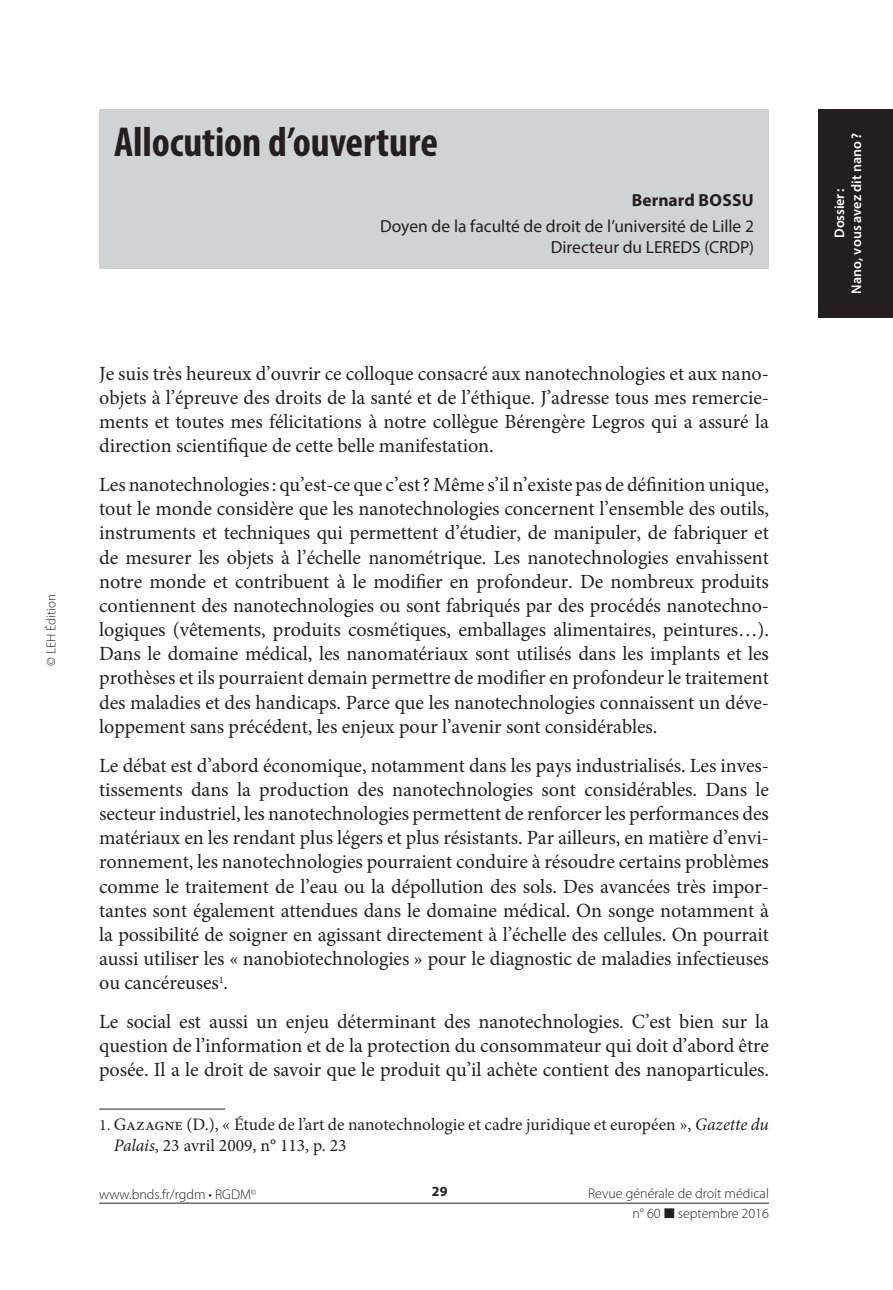
<style>
.page{position:relative;width:893px;height:1290px;background:#fff}
.page>*{position:absolute;margin:0;border:0;box-sizing:border-box;transform-origin:0 0}
.t1{font:700 condensed 42px "Myriad Pro";letter-spacing:-.005em;color:#231f20}
._14_TEXTE_COURANT{font:20.12px/24.2px "Minion Pro";letter-spacing:-.005em;color:#231f20;text-align:justify}
._17_NBDP{font:17.5px/21px "Minion Pro";color:#231f20}
.t2{font:17.5px/25.9px "Myriad Pro";color:#231f20;text-align:right}
.t3{font:300 14px "Myriad Pro";color:#231f20}
.t4{font:600 14px/16.8px "Myriad Pro";letter-spacing:.01em;color:#fff;text-align:center}
.t5{font:700 14px "Myriad Pro";color:#231f20}
.t6{font:300 13.12px "Myriad Pro";color:#231f20}
.s1{font-weight:700}
.s2{font-size:15.75px}
.s3{font-style:italic}
</style>
<div class="page">
<hr style="left:99px;top:1203px;width:670px;height:1px;background:#231f20">
<div style="left:819px;top:109px;width:74px;height:208px;background:#231f20"></div>
<div style="left:99px;top:109px;width:670px;height:159px;background:#d1d2d4"></div>
<hr style="left:99px;top:1108px;width:126px;height:1px;background:#231f20">
<p class="t1" style="left:114px;top:115px;width:325px">Allocution d’ouverture</p>
<p class="t2" style="left:380px;top:187px;width:375px"><span class="s1">Bernard BOSSU<br></span>Doyen de la faculté de droit de l’université de Lille 2</p>
<p class="t2" style="left:551px;top:234px;width:205px">Directeur du LEREDS (CRDP)</p>
<p class="t6" style="left:44px;top:666px;width:73px;rotate:-90deg">© LEH Édition</p>
<p class="_14_TEXTE_COURANT" style="left:99px;top:361px;width:671px">Je suis très heureux d’ouvrir ce colloque consacré aux nanotechnologies et aux nano&shy;objets à l’épreuve des droits de la santé et de l’éthique. J’adresse tous mes remercie&shy;ments et toutes mes félicitations à notre collègue Bérengère Legros qui a assuré la direction scientifique de cette belle manifestation.</p>
<p class="_14_TEXTE_COURANT" style="left:99px;top:473px;width:671px">Les nanotechnologies: qu’est-ce que c’est? Même s’il n’existe pas de définition unique, tout le monde considère que les nanotechnologies concernent l’ensemble des outils, instruments et techniques qui permettent d’étudier, de manipuler, de fabriquer et de mesurer les objets à l’échelle nanométrique. Les nanotechnologies envahissent notre monde et contribuent à le modifier en profondeur. De nombreux produits contiennent des nanotechnologies ou sont fabriqués par des procédés nanotechno&shy;logiques (vêtements, produits cosmétiques, emballages alimentaires, peintures…).<br>Dans le domaine médical, les nanomatériaux sont utilisés dans les implants et les prothèses et ils pourraient demain permettre de modifier en profondeur le traitement des maladies et des handicaps. Parce que les nanotechnologies connaissent un déve&shy;loppement sans précédent, les enjeux pour l’avenir sont considérables.</p>
<p class="_14_TEXTE_COURANT" style="left:99px;top:753px;width:671px">Le débat est d’abord économique, notamment dans les pays industrialisés. Les inves&shy;tissements dans la production des nanotechnologies sont considérables. Dans le secteur industriel, les nanotechnologies permettent de renforcer les performances des matériaux en les rendant plus légers et plus résistants. Par ailleurs, en matière d’envi&shy;ronnement, les nanotechnologies pourraient conduire à résoudre certains problèmes comme le traitement de l’eau ou la dépollution des sols. Des avancées très impor&shy;tantes sont également attendues dans le domaine médical. On songe notamment à la possibilité de soigner en agissant directement à l’échelle des cellules. On pourrait aussi utiliser les « nanobiotechnologies » pour le diagnostic de maladies infectieuses ou cancéreuses<sup>1</sup>.</p>
<p class="_14_TEXTE_COURANT" style="left:99px;top:1010px;width:671px">Le social est aussi un enjeu déterminant des nanotechnologies. C’est bien sur la question de l’information et de la protection du consommateur qui doit d’abord être posée. Il a le droit de savoir que le produit qu’il achète contient des nanoparticules.</p>
<p class="_17_NBDP" style="left:114px;top:1114px;width:656px;text-indent:-15px"><span class="s2">1.</span> Gazagne (D.), « Étude de l’art de nanotechnologie et cadre juridique et européen », <span class="s3">Gazette du<br>Palais</span>, 23 avril 2009, n° 113, p. 23</p>
<p class="t3" style="left:99px;top:1187px;width:159px">www.bnds.fr/rgdm • RGDM<sup>©</sup></p>
<p class="t5" style="left:432px;top:1182px;width:17px">29</p>
<p class="t3" style="left:588px;top:1186px;width:182px">Revue générale de droit médical</p>
<p class="t3" style="left:632px;top:1205px;width:138px">n° 60 ■ septembre 2016</p>
<p class="t4" style="left:831px;top:294px;width:162px;rotate:-90deg">Dossier:<br>Nano, vous avez dit nano?</p>
</div>
